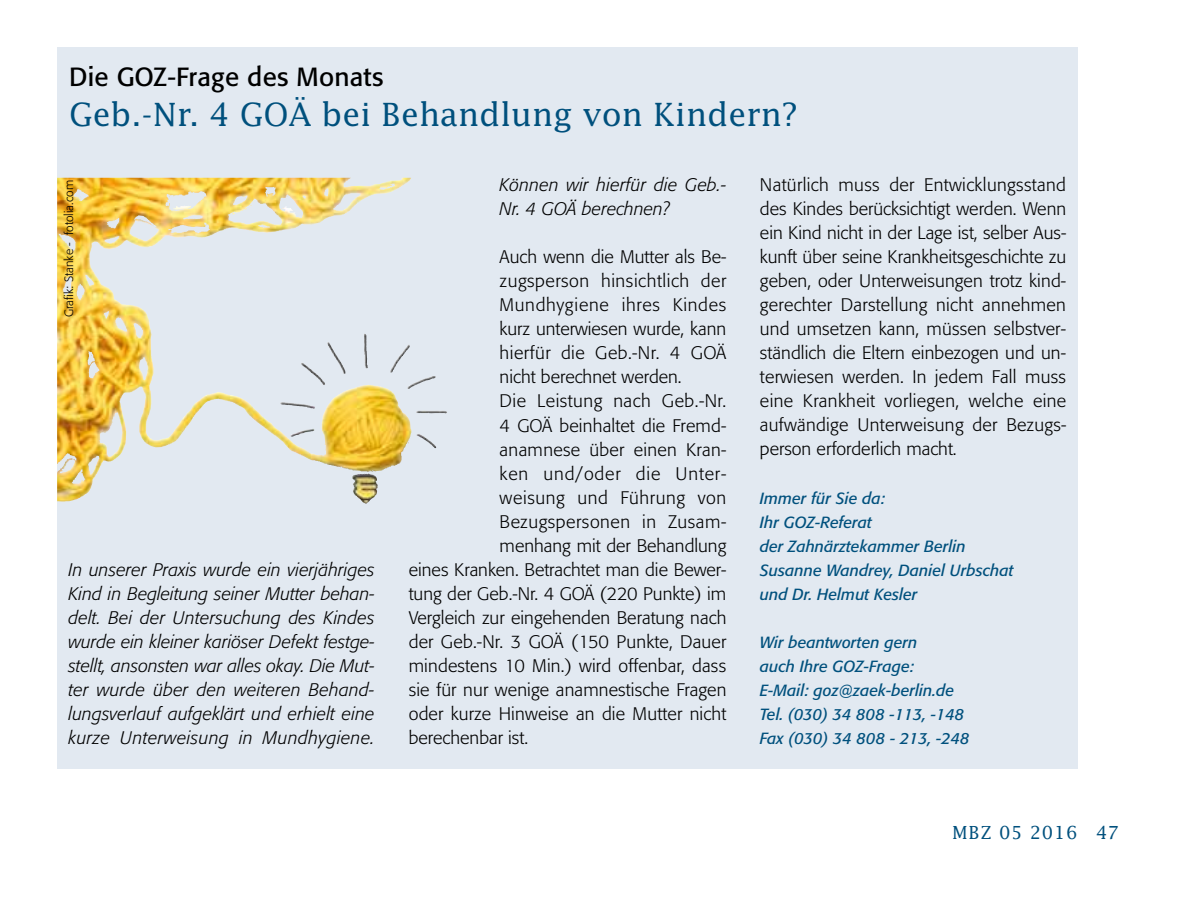
<style>
.page{position:relative;width:1191px;height:904px;background:#fff}
.page>*{position:absolute;margin:0;border:0;box-sizing:border-box;transform-origin:0 0}
.t1{font:32px "Lucida";color:#00507d}
.t2{font:26px "Formata";letter-spacing:.01em;color:#000}
.t3{font:300 18px/24px "Formata";letter-spacing:.01em;color:#000;text-align:justify}
.t4{font:italic 300 18px/24px "Formata";letter-spacing:.01em;color:#000}
.t5{font:300 18px "Formata";letter-spacing:.03em;color:#000}
.t6{font:300 18px "Formata";letter-spacing:.035em;color:#000}
.t7{font:300 18px "Formata";letter-spacing:.045em;color:#000}
.t8{font:18px "Lucida";letter-spacing:.04em;color:#00507d}
.t9{font:italic 16px/24px "Formata";color:#00507d}
.t10{font:300 12px "Formata";color:#000}
</style>
<div class="page">
<div style="left:57px;top:47px;width:1021px;height:722px;background:#e2e9f1"></div>
<img style="left:57px;top:178px;width:345px;height:323px">
<h2 class="t2" style="left:69px;top:61px;width:316px">Die GOZ-Frage des Monats</h2>
<h1 class="t1" style="left:69px;top:95px;width:730px">Geb.-Nr. 4 GOÄ bei Behandlung von Kindern?</h1>
<p class="t10" style="left:62px;top:317px;width:139px;rotate:-90deg">Grafik: Stanke - fotolia.com</p>
<p class="t4" style="left:68px;top:557px;width:308px;text-align:justify">In unserer Praxis wurde ein vierjähriges Kind in Begleitung seiner Mutter behan&shy;delt. Bei der Untersuchung des Kindes wurde ein kleiner kariöser Defekt festge&shy;stellt, ansonsten war alles okay. Die Mut&shy;ter wurde über den weiteren Behand&shy;lungsverlauf aufgeklärt und erhielt eine kurze Unterweisung in Mundhygiene.</p>
<p class="t4" style="left:499px;top:173px;width:228px">Können wir hierfür die Geb.-<br>Nr. 4 GOÄ berechnen?</p>
<p class="t3" style="left:499px;top:245px;width:228px">Auch wenn die Mutter als Be-</p>
<p class="t5" style="left:499px;top:270px;width:228px">zugsperson hinsichtlich der</p>
<p class="t6" style="left:499px;top:294px;width:228px">Mundhygiene ihres Kindes</p>
<p class="t3" style="left:499px;top:317px;width:228px">kurz unterwiesen wurde, kann</p>
<p class="t3" style="left:499px;top:341px;width:228px">hierfür die Geb.-Nr. 4 GOÄ</p>
<p class="t3" style="left:499px;top:365px;width:183px">nicht berechnet werden.</p>
<p class="t3" style="left:499px;top:389px;width:228px">Die Leistung nach Geb.-Nr.</p>
<p class="t3" style="left:499px;top:413px;width:228px">4 GOÄ beinhaltet die Fremd-</p>
<p class="t3" style="left:499px;top:437px;width:228px">anamnese über einen Kran-</p>
<p class="t7" style="left:499px;top:462px;width:228px">ken und/oder die Unter-</p>
<p class="t6" style="left:499px;top:486px;width:228px">weisung und Führung von</p>
<p class="t5" style="left:499px;top:510px;width:228px">Bezugspersonen in Zusam-</p>
<p class="t3" style="left:499px;top:533px;width:228px">menhang mit der Behandlung</p>
<p class="t3" style="left:409px;top:557px;width:319px">eines Kranken. Betrachtet man die Bewer-</p>
<p class="t3" style="left:409px;top:581px;width:319px">tung der Geb.-Nr. 4 GOÄ (220 Punkte) im</p>
<p class="t3" style="left:409px;top:605px;width:319px">Vergleich zur eingehenden Beratung nach</p>
<p class="t3" style="left:409px;top:629px;width:319px">der Geb.-Nr. 3 GOÄ (150 Punkte, Dauer</p>
<p class="t3" style="left:409px;top:653px;width:319px">mindestens 10 Min.) wird offenbar, dass</p>
<p class="t3" style="left:409px;top:677px;width:319px">sie für nur wenige anamnestische Fragen</p>
<p class="t3" style="left:409px;top:701px;width:319px">oder kurze Hinweise an die Mutter nicht</p>
<p class="t3" style="left:409px;top:725px;width:121px">berechenbar ist.</p>
<p class="t3" style="left:760px;top:173px;width:308px">Natürlich muss der Entwicklungsstand des Kindes berücksichtigt werden. Wenn ein Kind nicht in der Lage ist, selber Aus&shy;kunft über seine Krankheitsgeschichte zu geben, oder Unterweisungen trotz kind&shy;gerechter Darstellung nicht annehmen und umsetzen kann, müssen selbstver&shy;ständlich die Eltern einbezogen und un&shy;terwiesen werden. In jedem Fall muss eine Krankheit vorliegen, welche eine aufwändige Unterweisung der Bezugs&shy;person erforderlich macht.</p>
<p class="t9" style="left:760px;top:486px;width:255px">Immer für Sie da:<br>Ihr GOZ-Referat<br>der Zahnärztekammer Berlin<br>Susanne Wandrey, Daniel Urbschat und Dr. Helmut Kesler</p>
<p class="t9" style="left:760px;top:630px;width:211px">Wir beantworten gern<br>auch Ihre GOZ-Frage:<br>E-Mail: goz@zaek-berlin.de<br>Tel. (030) 34 808 -113, -148<br>Fax (030) 34 808 - 213, -248</p>
<p class="t8" style="left:952px;top:821px;width:168px">MBZ 05 2016 47</p>
</div>
